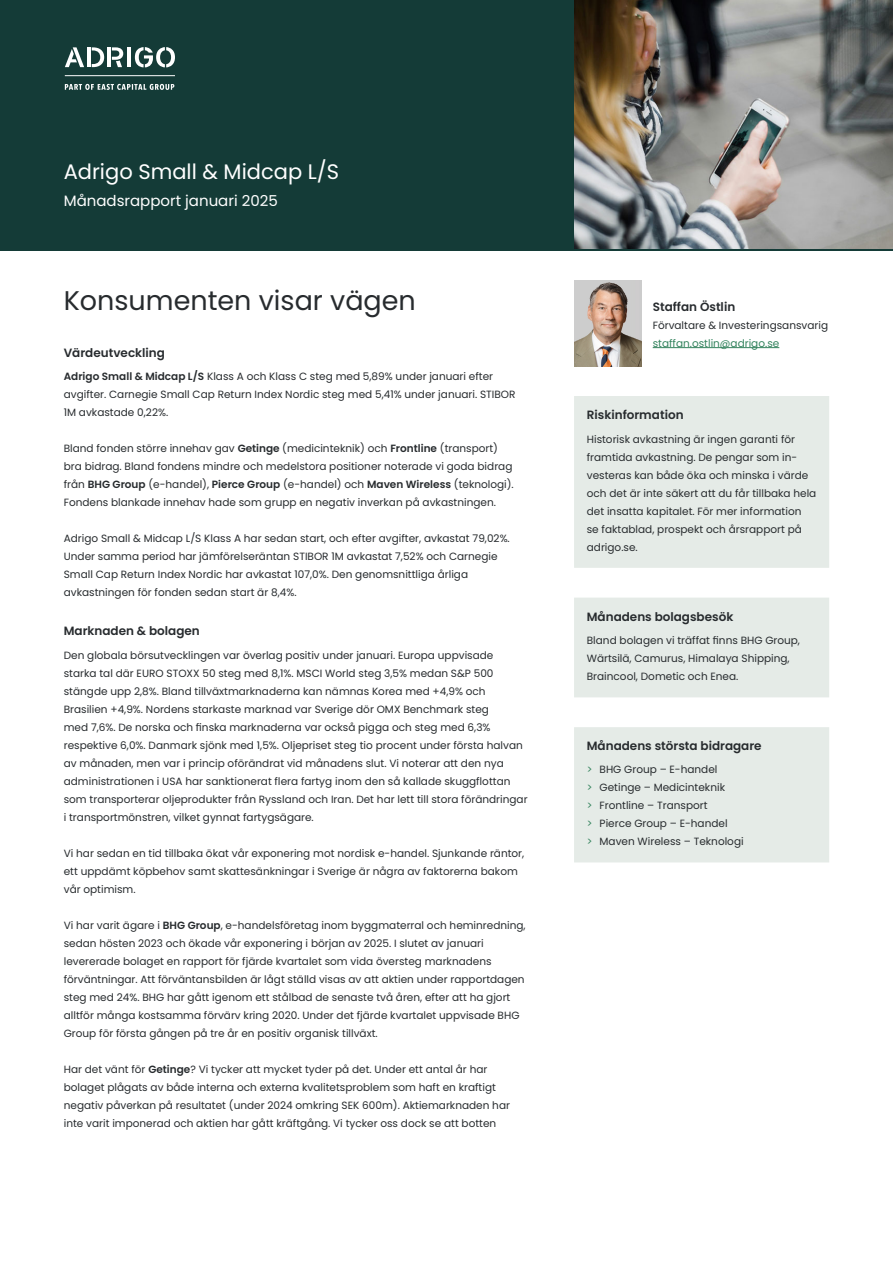
<style>
.page{position:relative;width:893px;height:1263px;background:#fff}
.page>*{position:absolute;margin:0;border:0;box-sizing:border-box;transform-origin:0 0}
.t1{font:27px "Poppins";color:#272b2e}
.t2{font:21px "Poppins";color:#fff}
.t3{font:15px "Poppins";color:#fff}
.t4{font:600 12px "Poppins";color:#272b2e}
.t5{font:10.5px/18px "Poppins";color:#272b2e}
.t6{font:10.5px "Poppins";color:#33835d}
.s1{font-weight:600}
.s2{color:#33835d}
</style>
<div class="page">
<div style="left:0;top:0;width:893px;height:250px;background:#143b37"></div>
<img style="left:574px;top:0;width:319px;height:249px">
<hr style="left:127px;top:47px;width:4px;height:20px;background:#fff">
<hr style="left:107px;top:47px;width:4px;height:20px;background:#fff">
<hr style="left:87px;top:47px;width:3px;height:20px;background:#fff">
<svg style="left:65px;top:47px;width:19px;height:20px"></svg>
<svg style="left:92px;top:47px;width:12px;height:20px"></svg>
<svg style="left:135px;top:47px;width:40px;height:20px"></svg>
<svg style="left:112px;top:47px;width:11px;height:20px"></svg>
<svg style="left:65px;top:84px;width:109px;height:6px"></svg>
<hr style="left:65px;top:75px;width:110px;height:1px;background:#fff">
<img style="left:574px;top:280px;width:68px;height:86px">
<hr style="left:653px;top:347px;width:126px;height:1px;background:#33835d">
<div style="left:574px;top:396px;width:255px;height:172px;background:#e5ebe7"></div>
<div style="left:574px;top:598px;width:255px;height:99px;background:#e5ebe7"></div>
<div style="left:574px;top:727px;width:255px;height:135px;background:#e5ebe7"></div>
<h2 class="t2" style="left:64px;top:159px;width:277px">Adrigo Small &amp; Midcap L/S</h2>
<h3 class="t3" style="left:64px;top:192px;width:216px">Månadsrapport januari 2025</h3>
<h1 class="t1" style="left:64px;top:285px;width:354px">Konsumenten visar vägen</h1>
<p class="t4" style="left:64px;top:346px;width:103px">Värdeutveckling</p>
<p class="t5" style="left:64px;top:367px;width:453px"><span class="s1">Adrigo Small &amp; Midcap L/S</span> Klass A och Klass C steg med 5,89% under januari efter avgifter. Carnegie Small Cap Return Index Nordic steg med 5,41% under januari. STIBOR<br>1M avkastade 0,22%.</p>
<p class="t5" style="left:64px;top:439px;width:452px">Bland fonden större innehav gav <span class="s1">Getinge</span> (medicinteknik) och <span class="s1">Frontline</span> (transport) bra bidrag. Bland fondens mindre och medelstora positioner noterade vi goda bidrag från <span class="s1">BHG Group</span> (e-handel), <span class="s1">Pierce Group</span> (e-handel) och <span class="s1">Maven Wireless</span> (teknologi).<br>Fondens blankade innehav hade som grupp en negativ inverkan på avkastningen.</p>
<p class="t5" style="left:64px;top:529px;width:448px">Adrigo Small &amp; Midcap L/S Klass A har sedan start, och efter avgifter, avkastat 79,02%.<br>Under samma period har jämförelseräntan STIBOR 1M avkastat 7,52% och Carnegie Small Cap Return Index Nordic har avkastat 107,0%. Den genomsnittliga årliga avkastningen för fonden sedan start är 8,4%.</p>
<p class="t4" style="left:64px;top:624px;width:138px">Marknaden &amp; bolagen</p>
<p class="t5" style="left:64px;top:646px;width:465px">Den globala börsutvecklingen var överlag positiv under januari. Europa uppvisade starka tal där EURO STOXX 50 steg med 8,1%. MSCI World steg 3,5% medan S&amp;P 500 stängde upp 2,8%. Bland tillväxtmarknaderna kan nämnas Korea med +4,9% och Brasilien +4,9%. Nordens starkaste marknad var Sverige dör OMX Benchmark steg<br>med 7,6%. De norska och finska marknaderna var också pigga och steg med 6,3% respektive 6,0%. Danmark sjönk med 1,5%. Oljepriset steg tio procent under första halvan av månaden, men var i princip oförändrat vid månadens slut. Vi noterar att den nya administrationen i USA har sanktionerat flera fartyg inom den så kallade skuggflottan som transporterar oljeprodukter från Ryssland och Iran. Det har lett till stora förändringar i transportmönstren, vilket gynnat fartygsägare.</p>
<p class="t5" style="left:64px;top:844px;width:462px">Vi har sedan en tid tillbaka ökat vår exponering mot nordisk e-handel. Sjunkande räntor, ett uppdämt köpbehov samt skattesänkningar i Sverige är några av faktorerna bakom vår optimism.</p>
<p class="t5" style="left:64px;top:916px;width:463px">Vi har varit ägare i <span class="s1">BHG Group</span>, e-handelsföretag inom byggmaterral och heminredning, sedan hösten 2023 och ökade vår exponering i början av 2025. I slutet av januari levererade bolaget en rapport för fjärde kvartalet som vida översteg marknadens förväntningar. Att förväntansbilden är lågt ställd visas av att aktien under rapportdagen steg med 24%. BHG har gått igenom ett stålbad de senaste två åren, efter att ha gjort alltför många kostsamma förvärv kring 2020. Under det fjärde kvartalet uppvisade BHG Group för första gången på tre år en positiv organisk tillväxt.</p>
<p class="t5" style="left:64px;top:1060px;width:448px">Har det vänt för <span class="s1">Getinge</span>? Vi tycker att mycket tyder på det. Under ett antal år har bolaget plågats av både interna och externa kvalitetsproblem som haft en kraftigt negativ påverkan på resultatet (under 2024 omkring SEK 600m). Aktiemarknaden har inte varit imponerad och aktien har gått kräftgång. Vi tycker oss dock se att botten</p>
<p class="t4" style="left:653px;top:300px;width:84px">Staffan Östlin</p>
<p class="t5" style="left:653px;top:316px;width:177px">Förvaltare &amp; Investeringsansvarig</p>
<p class="t6" style="left:653px;top:337px;width:128px">staffan.ostlin@adrigo.se</p>
<p class="t4" style="left:587px;top:408px;width:98px">Riskinformation</p>
<p class="t5" style="left:587px;top:430px;width:231px">Historisk avkastning är ingen garanti för framtida avkastning. De pengar som in&shy;vesteras kan både öka och minska i värde och det är inte säkert att du får tillbaka hela det insatta kapitalet. För mer information<br>se faktablad, prospekt och årsrapport på adrigo.se.</p>
<p class="t4" style="left:587px;top:610px;width:148px">Månadens bolagsbesök</p>
<p class="t5" style="left:587px;top:632px;width:215px">Bland bolagen vi träffat finns BHG Group,<br>Wärtsilä, Camurus, Himalaya Shipping,<br>Braincool, Dometic och Enea.</p>
<p class="t4" style="left:587px;top:739px;width:176px">Månadens största bidragare</p>
<p class="t5" style="left:587px;top:761px;width:158px"><span class="s2">&gt;</span> BHG Group – E-handel<br><span class="s2">&gt;</span> Getinge – Medicinteknik<br><span class="s2">&gt;</span> Frontline – Transport<br><span class="s2">&gt;</span> Pierce Group – E-handel<br><span class="s2">&gt;</span> Maven Wireless – Teknologi</p>
</div>
